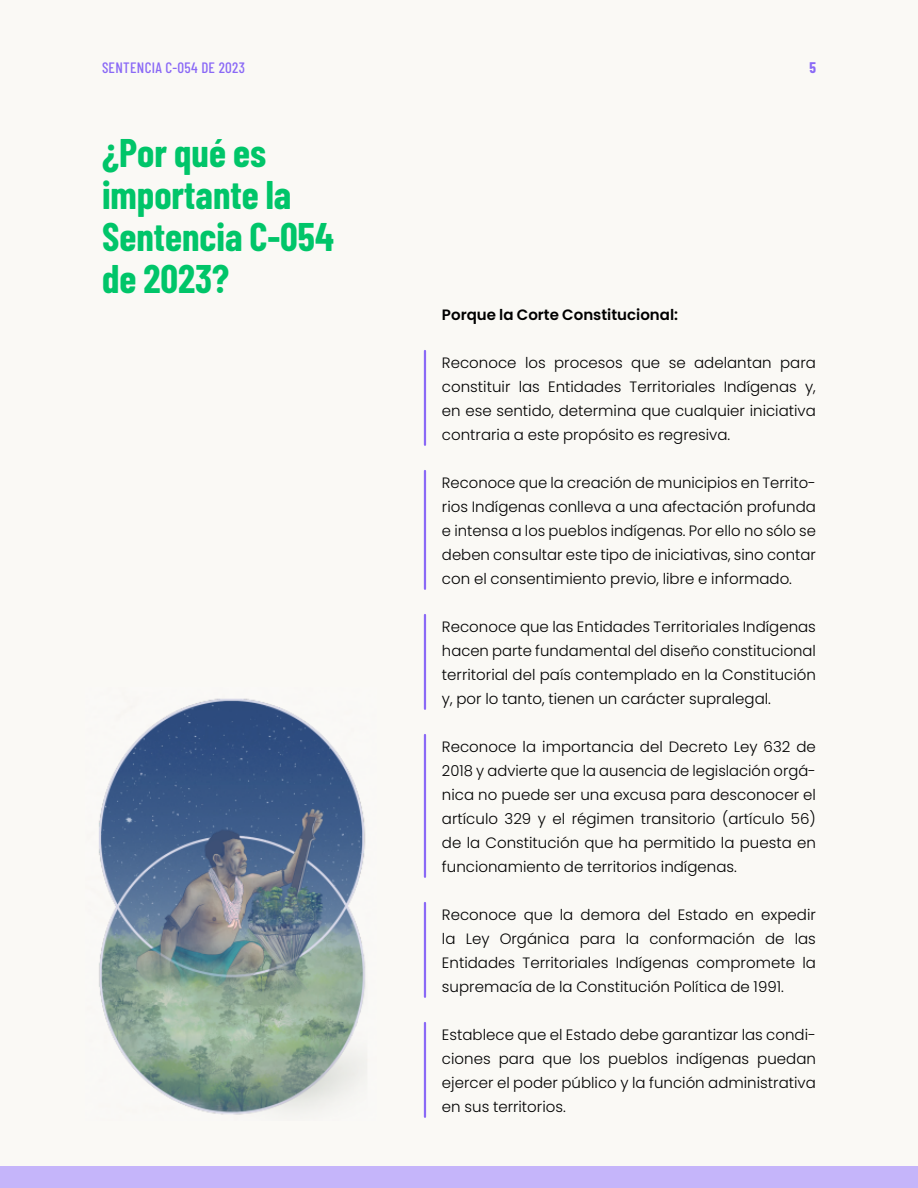
<style>
.page{position:relative;width:918px;height:1188px;background:#faf9f5}
.page>*{position:absolute;margin:0;border:0;box-sizing:border-box;transform-origin:0 0}
.t1{font:700 39px/42px "Barlow Condensed";color:#00c569}
.t2{font:300 15px/24px "Poppins";color:#000;text-align:justify}
.t3{font:600 15px "Poppins";color:#000}
.t4{font:500 15px "Barlow Condensed";letter-spacing:.02em;color:#8a69f6}
.t5{font:700 15px "Barlow Condensed";color:#8a69f6}
</style>
<div class="page">
<hr style="left:424px;top:351px;width:2px;height:94px;background:#8a69f6">
<hr style="left:424px;top:471px;width:2px;height:118px;background:#8a69f6">
<hr style="left:424px;top:615px;width:2px;height:94px;background:#8a69f6">
<hr style="left:424px;top:735px;width:2px;height:142px;background:#8a69f6">
<hr style="left:424px;top:903px;width:2px;height:94px;background:#8a69f6">
<hr style="left:424px;top:1023px;width:2px;height:94px;background:#8a69f6">
<img style="left:99px;top:698px;width:267px;height:417px">
<div style="left:0;top:1167px;width:918px;height:21px;background:#c5b5fa"></div>
<p class="t4" style="left:102px;top:57px;width:144px">SENTENCIA C-054 DE 2023</p>
<p class="t5" style="left:809px;top:57px;width:8px">5</p>
<h1 class="t1" style="left:102px;top:129px;width:233px">¿Por qué es importante la<br>Sentencia C-054 de 2023?</h1>
<p class="t3" style="left:442px;top:306px;width:238px">Porque la Corte Constitucional:</p>
<p class="t2" style="left:442px;top:350px;width:375px">Reconoce los procesos que se adelantan para constituir las Entidades Territoriales Indígenas y, en ese sentido, determina que cualquier iniciativa contraria a este propósito es regresiva.</p>
<p class="t2" style="left:442px;top:470px;width:375px">Reconoce que la creación de municipios en Territo&shy;rios Indígenas conlleva a una afectación profunda e intensa a los pueblos indígenas. Por ello no sólo se deben consultar este tipo de iniciativas, sino contar con el consentimiento previo, libre e informado.</p>
<p class="t2" style="left:442px;top:614px;width:375px">Reconoce que las Entidades Territoriales Indígenas hacen parte fundamental del diseño constitucional territorial del país contemplado en la Constitución y, por lo tanto, tienen un carácter supralegal.</p>
<p class="t2" style="left:442px;top:734px;width:375px">Reconoce la importancia del Decreto Ley 632 de 2018 y advierte que la ausencia de legislación orgá&shy;nica no puede ser una excusa para desconocer el artículo 329 y el régimen transitorio (artículo 56) de la Constitución que ha permitido la puesta en funcionamiento de territorios indígenas.</p>
<p class="t2" style="left:442px;top:902px;width:375px">Reconoce que la demora del Estado en expedir la Ley Orgánica para la conformación de las Entidades Territoriales Indígenas compromete la supremacía de la Constitución Política de 1991.</p>
<p class="t2" style="left:442px;top:1022px;width:375px">Establece que el Estado debe garantizar las condi&shy;ciones para que los pueblos indígenas puedan ejercer el poder público y la función administrativa en sus territorios.</p>
</div>
